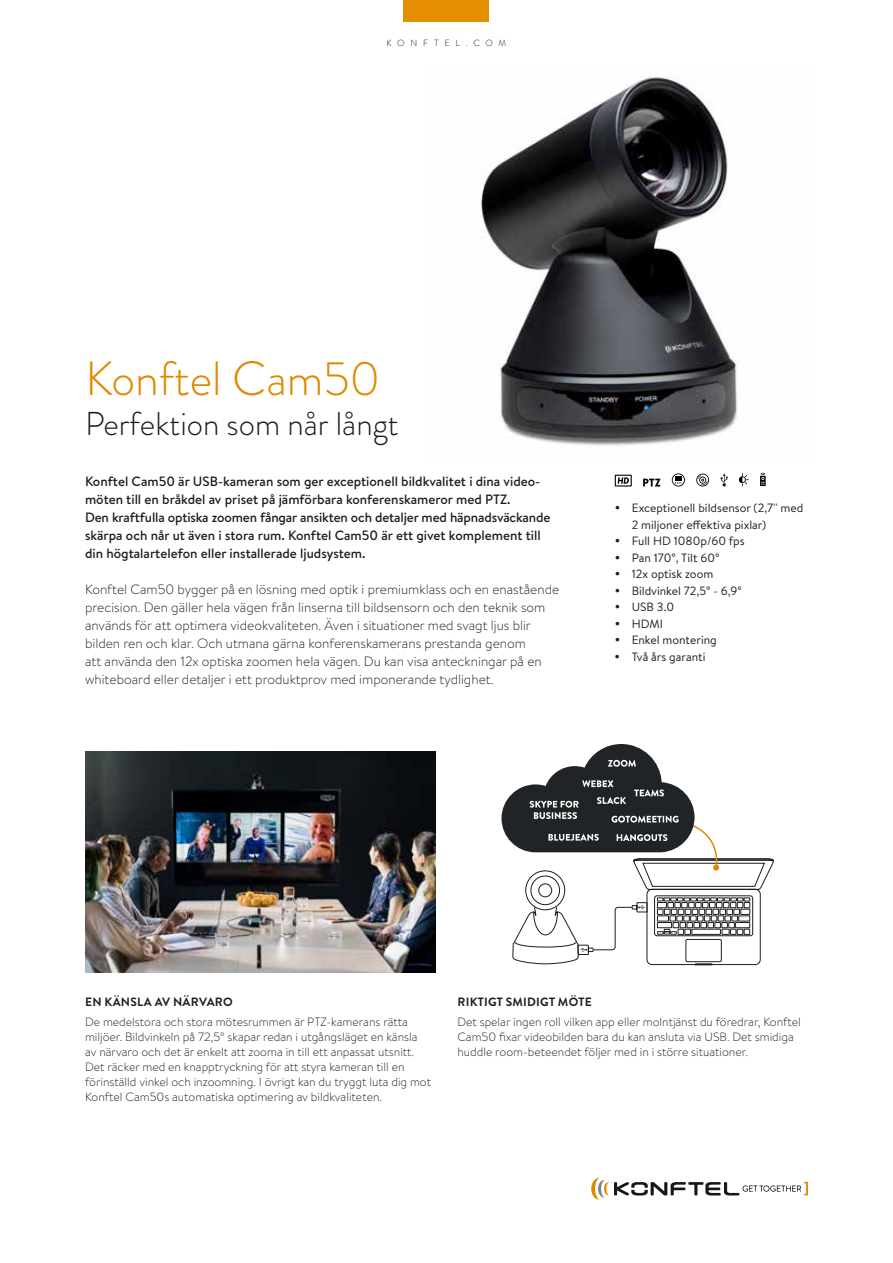
<style>
.page{position:relative;width:893px;height:1263px;background:#fff}
.page>*{position:absolute;margin:0;border:0;box-sizing:border-box;transform-origin:0 0}
.t1{font:300 48px "Brandon Grotesque";color:#e18800}
.t2{font:300 33px "Brandon Grotesque";color:#1d1d1b}
.t3{font:300 13.5px/18px "Brandon Text";color:#1d1d1b}
.t4{font:500 13.5px/18px "Brandon Text";color:#1d1d1b}
.t5{font:300 12px/15px "Brandon Text";color:#1d1d1b}
.t6{font:12px/16.5px "Brandon Text";color:#1d1d1b}
.t7{font:700 12px "Brandon Grotesque";letter-spacing:.02em;color:#1d1d1b}
.t8{font:300 9px "Brandon Grotesque";letter-spacing:.64em;color:#1d1d1b}
</style>
<div class="page">
<svg style="left:591px;top:1178px;width:217px;height:21px"></svg>
<div style="left:404px;top:0;width:85px;height:21px;background:#e38f00"></div>
<img style="left:481px;top:77px;width:257px;height:369px">
<img style="left:85px;top:752px;width:351px;height:220px">
<svg style="left:501px;top:744px;width:273px;height:222px"></svg>
<svg style="left:720px;top:473px;width:8px;height:13px"></svg>
<svg style="left:696px;top:474px;width:13px;height:12px"></svg>
<svg style="left:760px;top:473px;width:6px;height:13px"></svg>
<svg style="left:615px;top:475px;width:17px;height:11px"></svg>
<svg style="left:672px;top:473px;width:13px;height:13px"></svg>
<svg style="left:643px;top:479px;width:17px;height:7px"></svg>
<svg style="left:739px;top:473px;width:10px;height:13px"></svg>
<p class="t8" style="left:387px;top:36px;width:121px">KONFTEL.COM</p>
<h1 class="t1" style="left:85px;top:346px;width:297px">Konftel Cam50</h1>
<h2 class="t2" style="left:85px;top:401px;width:315px">Perfektion som når långt</h2>
<p class="t4" style="left:85px;top:472px;width:467px">Konftel Cam50 är USB-kameran som ger exceptionell bildkvalitet i dina video&shy;möten till en bråkdel av priset på jämförbara konferenskameror med PTZ.<br>Den kraftfulla optiska zoomen fångar ansikten och detaljer med häpnadsväckande skärpa och når ut även i stora rum. Konftel Cam50 är ett givet komplement till din högtalartelefon eller installerade ljudsystem.</p>
<p class="t3" style="left:85px;top:580px;width:476px">Konftel Cam50 bygger på en lösning med optik i premiumklass och en enastående precision. Den gäller hela vägen från linserna till bildsensorn och den teknik som används för att optimera videokvaliteten. Även i situationer med svagt ljus blir bilden ren och klar. Och utmana gärna konferenskamerans prestanda genom<br>att använda den 12x optiska zoomen hela vägen. Du kan visa anteckningar på en whiteboard eller detaljer i ett produktprov med imponerande tydlighet.</p>
<p class="t6" style="left:632px;top:500px;width:173px">Exceptionell bildsensor (2,7'' med<br>2 miljoner effektiva pixlar)<br>Full HD 1080p/60 fps<br>Pan 170°, Tilt 60°<br>12x optisk zoom<br>Bildvinkel 72,5° - 6,9°<br>USB 3.0<br>HDMI<br>Enkel montering<br>Två års garanti</p>
<p class="t7" style="left:85px;top:993px;width:149px">EN KÄNSLA AV NÄRVARO</p>
<p class="t5" style="left:85px;top:1014px;width:348px">De medelstora och stora mötesrummen är PTZ-kamerans rätta miljöer. Bildvinkeln på 72,5° skapar redan i utgångsläget en känsla av närvaro och det är enkelt att zooma in till ett anpassat utsnitt.<br>Det räcker med en knapptryckning för att styra kameran till en förinställd vinkel och inzoomning. I övrigt kan du tryggt luta dig mot Konftel Cam50s automatiska optimering av bildkvaliteten.</p>
<p class="t7" style="left:457px;top:993px;width:136px">RIKTIGT SMIDIGT MÖTE</p>
<p class="t5" style="left:457px;top:1014px;width:345px">Det spelar ingen roll vilken app eller molntjänst du föredrar, Konftel<br>Cam50 fixar videobilden bara du kan ansluta via USB. Det smidiga huddle room-beteendet följer med in i större situationer.</p>
</div>
